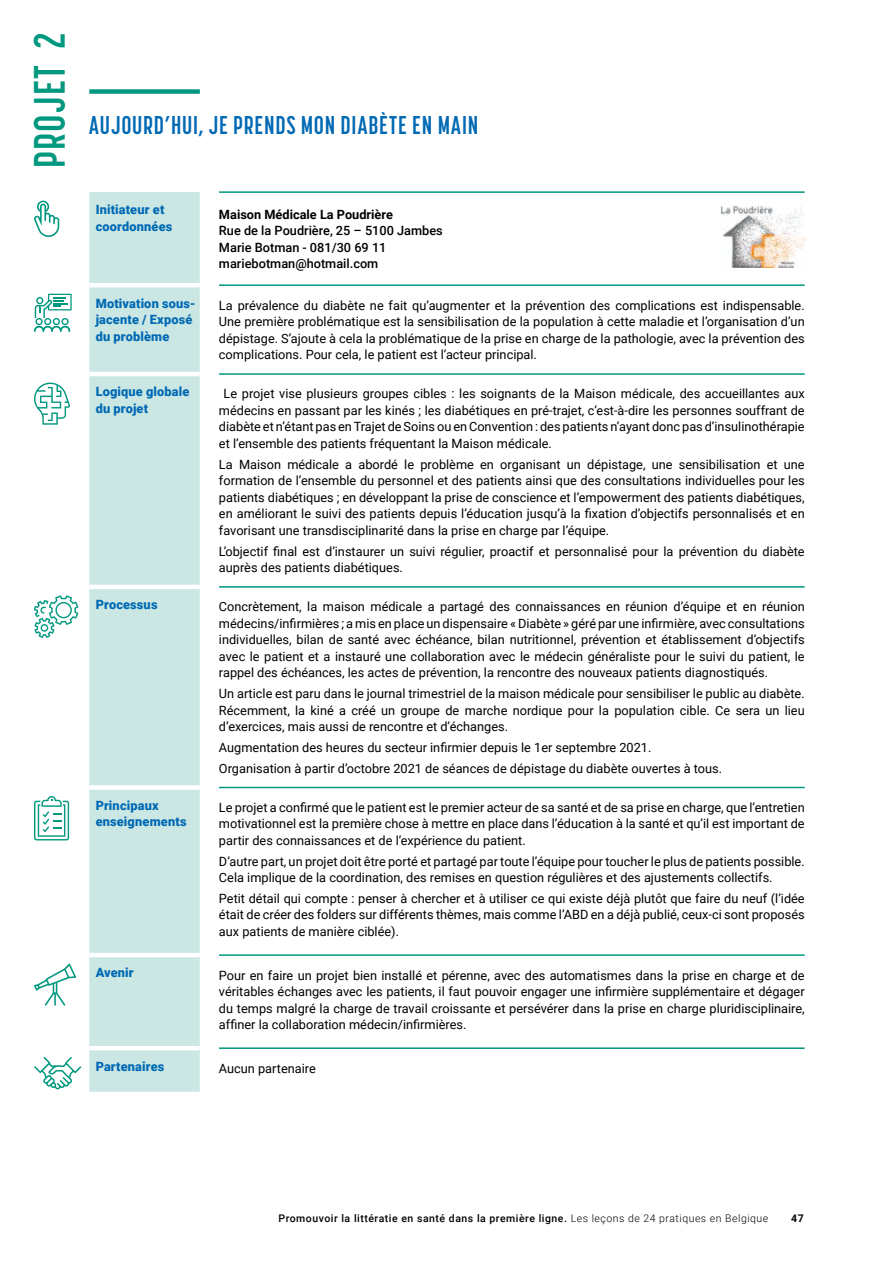
<style>
.page{position:relative;width:893px;height:1263px;background:#fff}
.page>*{position:absolute;margin:0;border:0;box-sizing:border-box;transform-origin:0 0}
.Titre_1_Korolev_comp{font:700 43.65px "Korolev Compressed";letter-spacing:.03em;color:#00987e}
.Titre_1_Korolev_comp-2{font:700 25.5px "Korolev Compressed";letter-spacing:.03em;color:#0069b4}
.t1{font:12.75px/16.5px "Roboto";color:#000;text-align:justify}
.body{font:900 12.75px/16.5px "Roboto";letter-spacing:.015em;color:#0069b4}
.t2{font:500 12.75px "Roboto";color:#000}
.t3{font:700 12.75px "Roboto";color:#000}
.t4{font:500 10.5px "Roboto";letter-spacing:.05em;color:#000}
.t5{font:700 10.5px "Roboto";color:#000}
.s1{font-weight:300}
</style>
<div class="page">
<div style="left:89px;top:89px;width:111px;height:5px;background:#00987e"></div>
<div style="left:89px;top:192px;width:111px;height:900px;background:#cbe7e3"></div>
<hr style="left:89px;top:283px;width:111px;height:4px;background:#fff">
<hr style="left:89px;top:372px;width:111px;height:4px;background:#fff">
<hr style="left:89px;top:585px;width:111px;height:4px;background:#fff">
<div style="left:89px;top:785px;width:111px;height:5px;background:#fff"></div>
<hr style="left:89px;top:953px;width:111px;height:4px;background:#fff">
<hr style="left:89px;top:1046px;width:111px;height:4px;background:#fff">
<hr style="left:219px;top:191px;width:586px;height:2px;background:#00987e">
<hr style="left:219px;top:284px;width:586px;height:2px;background:#00987e">
<hr style="left:219px;top:373px;width:586px;height:2px;background:#00987e">
<hr style="left:219px;top:586px;width:586px;height:2px;background:#00987e">
<hr style="left:219px;top:787px;width:586px;height:1px;background:#00987e">
<hr style="left:219px;top:954px;width:586px;height:2px;background:#00987e">
<hr style="left:219px;top:1047px;width:586px;height:2px;background:#00987e">
<svg style="left:34px;top:201px;width:25px;height:36px"></svg>
<svg style="left:34px;top:294px;width:38px;height:38px"></svg>
<svg style="left:34px;top:382px;width:36px;height:43px"></svg>
<svg style="left:34px;top:595px;width:44px;height:43px"></svg>
<svg style="left:34px;top:796px;width:35px;height:44px"></svg>
<svg style="left:34px;top:963px;width:42px;height:43px"></svg>
<svg style="left:34px;top:1057px;width:47px;height:33px"></svg>
<img style="left:721px;top:207px;width:85px;height:60px">
<p class="Titre_1_Korolev_comp" style="left:25px;top:168px;width:137px;rotate:-90deg">PROJET 2</p>
<p class="Titre_1_Korolev_comp-2" style="left:89px;top:110px;width:390px">AUJOURD’HUI, JE PRENDS MON DIABÈTE EN MAIN</p>
<p class="body" style="left:96px;top:201px;width:78px">Initiateur et coordonnées</p>
<p class="t3" style="left:219px;top:205px;width:175px">Maison Médicale La Poudrière</p>
<p class="t2" style="left:219px;top:222px;width:225px">Rue de la Poudrière, 25 – 5100 Jambes</p>
<p class="t2" style="left:219px;top:238px;width:169px">Marie Botman - 081/30 69 11</p>
<p class="t2" style="left:219px;top:255px;width:161px">mariebotman@hotmail.com</p>
<p class="body" style="left:96px;top:294px;width:102px">Motivation sous&shy;jacente / Exposé du problème</p>
<p class="t1" style="left:219px;top:296px;width:587px">La prévalence du diabète ne fait qu’augmenter et la prévention des complications est indispensable.<br>Une première problématique est la sensibilisation de la population à cette maladie et l’organisation d’un dépistage. S’ajoute à cela la problématique de la prise en charge de la pathologie, avec la prévention des complications. Pour cela, le patient est l’acteur principal.</p>
<p class="body" style="left:96px;top:383px;width:95px">Logique globale du projet</p>
<p class="t1" style="left:219px;top:385px;width:587px;text-indent:5px">Le projet vise plusieurs groupes cibles : les soignants de la Maison médicale, des accueillantes aux médecins en passant par les kinés ; les diabétiques en pré-trajet, c’est-à-dire les personnes souffrant de diabète et n’étant pas en Trajet de Soins ou en Convention : des patients n’ayant donc pas d’insulinothérapie et l’ensemble des patients fréquentant la Maison médicale.</p>
<p class="t1" style="left:219px;top:455px;width:587px">La Maison médicale a abordé le problème en organisant un dépistage, une sensibilisation et une formation de l’ensemble du personnel et des patients ainsi que des consultations individuelles pour les patients diabétiques ; en développant la prise de conscience et l’empowerment des patients diabétiques, en améliorant le suivi des patients depuis l’éducation jusqu’à la fixation d’objectifs personnalisés et en favorisant une transdisciplinarité dans la prise en charge par l’équipe.</p>
<p class="t1" style="left:219px;top:542px;width:587px">L’objectif final est d’instaurer un suivi régulier, proactif et personnalisé pour la prévention du diabète auprès des patients diabétiques.</p>
<p class="body" style="left:96px;top:596px;width:63px">Processus</p>
<p class="t1" style="left:219px;top:598px;width:587px">Concrètement, la maison médicale a partagé des connaissances en réunion d’équipe et en réunion médecins/infirmières ; a mis en place un dispensaire « Diabète » géré par une infirmière, avec consultations individuelles, bilan de santé avec échéance, bilan nutritionnel, prévention et établissement d’objectifs avec le patient et a instauré une collaboration avec le médecin généraliste pour le suivi du patient, le rappel des échéances, les actes de prévention, la rencontre des nouveaux patients diagnostiqués.</p>
<p class="t1" style="left:219px;top:685px;width:587px">Un article est paru dans le journal trimestriel de la maison médicale pour sensibiliser le public au diabète.<br>Récemment, la kiné a créé un groupe de marche nordique pour la population cible. Ce sera un lieu d’exercices, mais aussi de rencontre et d’échanges.</p>
<p class="t1" style="left:219px;top:739px;width:434px">Augmentation des heures du secteur infirmier depuis le 1er septembre 2021.</p>
<p class="t1" style="left:219px;top:759px;width:505px">Organisation à partir d’octobre 2021 de séances de dépistage du diabète ouvertes à tous.</p>
<p class="body" style="left:96px;top:796px;width:92px">Principaux enseignements</p>
<p class="t1" style="left:219px;top:799px;width:587px">Le projet a confirmé que le patient est le premier acteur de sa santé et de sa prise en charge, que l’entretien motivationnel est la première chose à mettre en place dans l’éducation à la santé et qu’il est important de partir des connaissances et de l’expérience du patient.</p>
<p class="t1" style="left:219px;top:852px;width:587px">D’autre part, un projet doit être porté et partagé par toute l’équipe pour toucher le plus de patients possible.<br>Cela implique de la coordination, des remises en question régulières et des ajustements collectifs.</p>
<p class="t1" style="left:219px;top:890px;width:587px">Petit détail qui compte : penser à chercher et à utiliser ce qui existe déjà plutôt que faire du neuf (l’idée était de créer des folders sur différents thèmes, mais comme l’ABD en a déjà publié, ceux-ci sont proposés aux patients de manière ciblée).</p>
<p class="body" style="left:96px;top:964px;width:40px">Avenir</p>
<p class="t1" style="left:219px;top:966px;width:587px">Pour en faire un projet bien installé et pérenne, avec des automatismes dans la prise en charge et de véritables échanges avec les patients, il faut pouvoir engager une infirmière supplémentaire et dégager du temps malgré la charge de travail croissante et persévérer dans la prise en charge pluridisciplinaire, affiner la collaboration médecin/infirmières.</p>
<p class="body" style="left:96px;top:1057px;width:70px">Partenaires</p>
<p class="t1" style="left:219px;top:1059px;width:98px">Aucun partenaire</p>
<p class="t4" style="left:278px;top:1211px;width:491px">Promouvoir la littératie en santé dans la première ligne. <span class="s1">Les leçons de 24 pratiques en Belgique</span></p>
<p class="t5" style="left:791px;top:1211px;width:14px">47</p>
</div>
